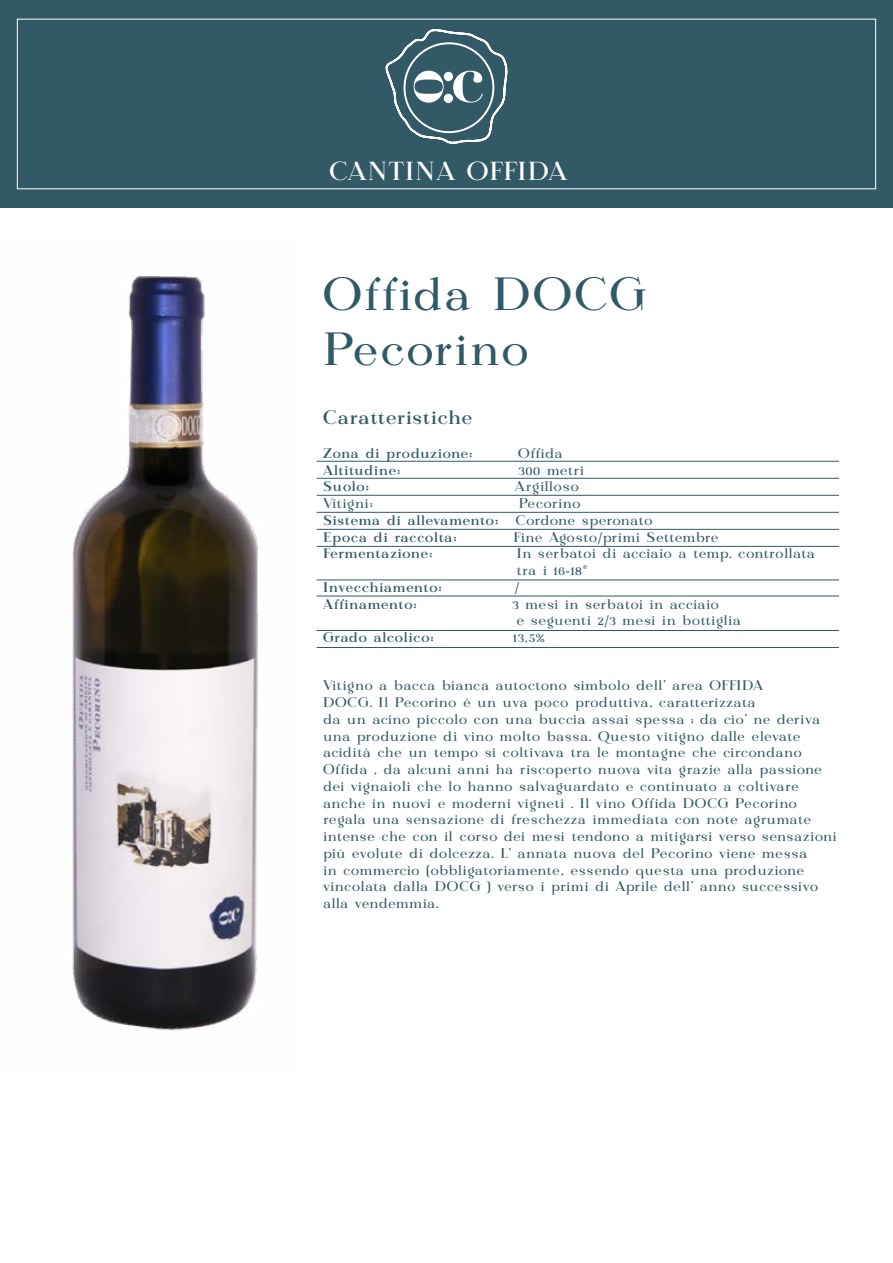
<style>
.page{position:relative;width:893px;height:1263px;background:#fff}
.page>*{position:absolute;margin:0;border:0;box-sizing:border-box;transform-origin:0 0}
.t1{font:46.5px/55.8px "Calmius";letter-spacing:.015em;color:#315a66}
.t2{font:26.1px "Calmius";letter-spacing:.05em;color:#fff}
.t3{font:500 19.5px "Calmius";letter-spacing:.01em;color:#315a66}
.t4{font:13.95px/16.8px "Calmius";letter-spacing:.015em;color:#315a66}
.t5{font:500 13.95px/16.8px "Calmius";letter-spacing:.01em;color:#315a66}
.t6{font:13.95px "Calmius";letter-spacing:.04em;color:#315a66}
.s1{font-weight:400}
</style>
<div class="page">
<div style="left:0;top:0;width:893px;height:208px;background:#315a66"></div>
<img style="left:72px;top:275px;width:186px;height:756px">
<hr style="left:317px;top:461px;width:522px;height:1px;background:#315a66">
<hr style="left:317px;top:478px;width:522px;height:1px;background:#315a66">
<hr style="left:317px;top:495px;width:522px;height:1px;background:#315a66">
<hr style="left:317px;top:512px;width:522px;height:1px;background:#315a66">
<hr style="left:317px;top:529px;width:522px;height:1px;background:#315a66">
<hr style="left:317px;top:546px;width:522px;height:1px;background:#315a66">
<hr style="left:317px;top:580px;width:522px;height:1px;background:#315a66">
<hr style="left:317px;top:596px;width:522px;height:1px;background:#315a66">
<hr style="left:317px;top:630px;width:522px;height:1px;background:#315a66">
<hr style="left:317px;top:647px;width:522px;height:1px;background:#315a66">
<svg style="left:385px;top:18px;width:124px;height:126px"></svg>
<h2 class="t2" style="left:329px;top:155px;width:239px">CANTINA OFFIDA</h2>
<h1 class="t1" style="left:323px;top:266px;width:325px">Offida DOCG<br>Pecorino</h1>
<h3 class="t3" style="left:323px;top:406px;width:151px">Caratteristiche</h3>
<p class="t5" style="left:323px;top:445px;width:151px">Zona di produzione:</p>
<p class="t4" style="left:518px;top:445px;width:46px">Offida</p>
<p class="t5" style="left:323px;top:461px;width:79px">Altitudine:</p>
<p class="t4" style="left:518px;top:461px;width:67px">300 metri</p>
<p class="t5" style="left:323px;top:478px;width:48px">Suolo:</p>
<p class="t6" style="left:515px;top:478px;width:66px">Argilloso</p>
<p class="t4" style="left:323px;top:495px;width:51px">Vitigni:</p>
<p class="t5" style="left:323px;top:495px;width:331px;text-indent:196px"><span class="s1">Pecorino<br></span>Sistema di allevamento: <span class="s1">Cordone speronato<br></span>Epoca di raccolta:</p>
<p class="t4" style="left:513px;top:528px;width:207px">Fine Agosto/primi Settembre</p>
<p class="t5" style="left:323px;top:545px;width:111px">Fermentazione:</p>
<p class="t4" style="left:517px;top:545px;width:300px">In serbatoi di acciaio a temp. controllata tra i 16-18®</p>
<p class="t5" style="left:323px;top:579px;width:120px">Invecchiamento:</p>
<p class="t4" style="left:515px;top:579px;width:5px">/</p>
<p class="t5" style="left:323px;top:595px;width:95px">Affinamento:</p>
<p class="t4" style="left:512px;top:595px;width:230px">3 mesi in serbatoi in acciaio<br>e seguenti 2/3 mesi in bottiglia</p>
<p class="t5" style="left:323px;top:629px;width:112px">Grado alcolico:</p>
<p class="t4" style="left:513px;top:629px;width:34px">13,5%</p>
<p class="t4" style="left:323px;top:677px;width:516px">Vitigno a bacca bianca autoctono simbolo dell’ area OFFIDA<br>DOCG. Il Pecorino è un uva poco produttiva, caratterizzata<br>da un acino piccolo con una buccia assai spessa ; da cio’ ne deriva una produzione di vino molto bassa. Questo vitigno dalle elevate acidità che un tempo si coltivava tra le montagne che circondano Offida , da alcuni anni ha riscoperto nuova vita grazie alla passione dei vignaioli che lo hanno salvaguardato e continuato a coltivare anche in nuovi e moderni vigneti . Il vino Offida DOCG Pecorino regala una sensazione di freschezza immediata con note agrumate intense che con il corso dei mesi tendono a mitigarsi verso sensazioni più evolute di dolcezza. L’ annata nuova del Pecorino viene messa<br>in commercio (obbligatoriamente, essendo questa una produzione vincolata dalla DOCG ) verso i primi di Aprile dell’ anno successivo alla vendemmia.</p>
</div>
